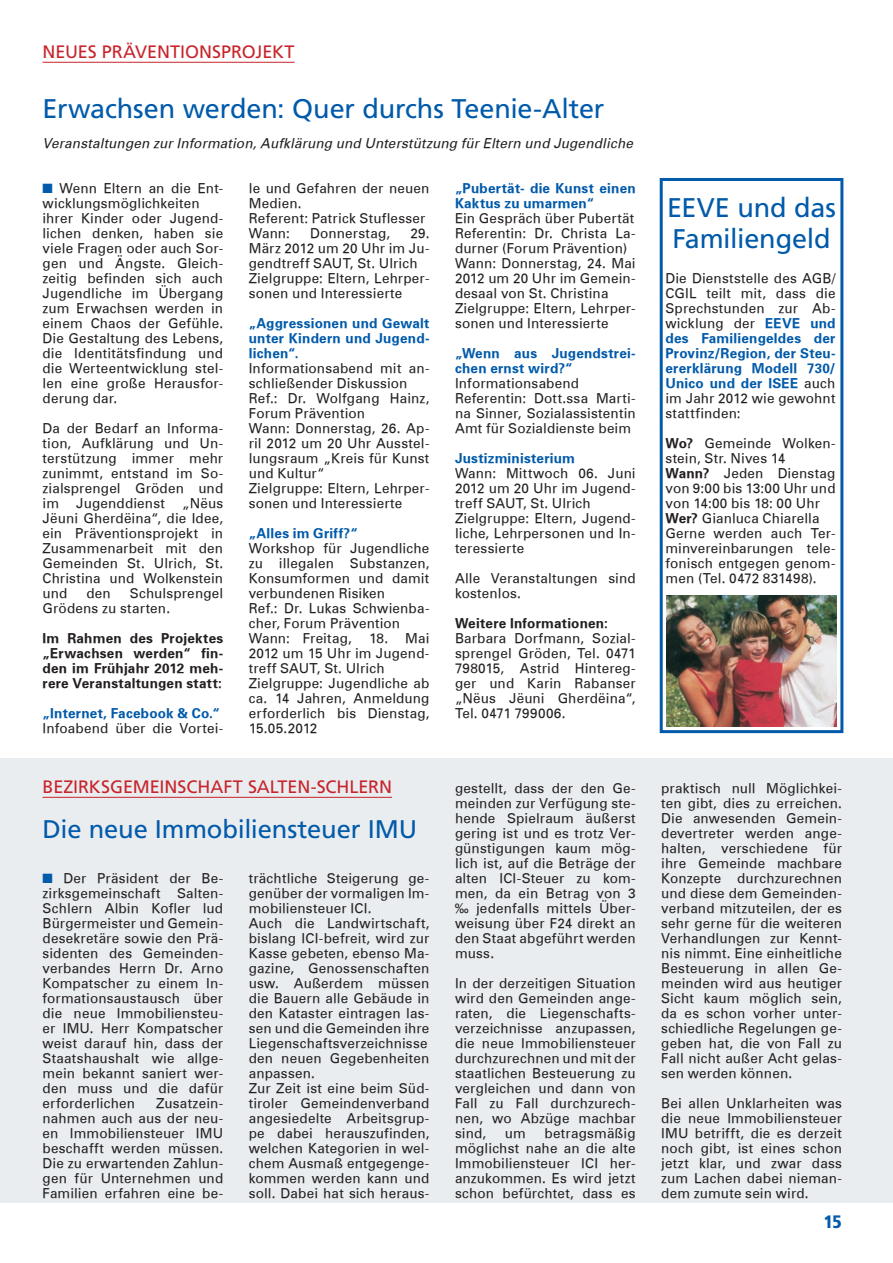
<style>
.page{position:relative;width:893px;height:1263px;background:#fff}
.page>*{position:absolute;margin:0;border:0;box-sizing:border-box;transform-origin:0 0}
.Titel_24{font:27px "Frutiger";letter-spacing:-.005em;color:#015aaa}
.Titel_18{font:27px/30px "Frutiger";letter-spacing:-.01em;color:#015aaa}
.Titel_24-2{font:25.5px "Frutiger";letter-spacing:-.005em;color:#015aaa}
.Occhiello{font:18px "Frutiger";letter-spacing:-.005em;color:#c8242b}
.t1{font:900 condensed 18px "Frutiger";color:#015aaa}
.Text_deutsch{font:13.5px/15px "Univers LAD";letter-spacing:.01em;color:#231f20;text-align:justify}
.Text_deutsch-2{font:13.5px/15px "Univers LAD Bold";letter-spacing:.015em;color:#015aaa}
.Text_deutsch-3{font:13.5px/15px "Univers LAD Bold";letter-spacing:.015em;color:#231f20;text-align:justify}
.Text_deutsch-4{font:13.5px "Univers LAD Oblique";letter-spacing:.01em;color:#231f20}
.s1{color:#015aaa}
.s2{font-family:"Univers LAD Bold";color:#015aaa}
.s3{font-family:"Univers LAD Bold"}
</style>
<div class="page">
<div style="left:660px;top:178px;width:183px;height:555px;border:3px solid #015aaa"></div>
<img style="left:667px;top:596px;width:170px;height:130px">
<div style="left:0;top:759px;width:893px;height:444px;background:#e9edf0"></div>
<hr style="left:43px;top:62px;width:252px;height:1px;background:#c8242b">
<hr style="left:43px;top:797px;width:349px;height:1px;background:#c8242b">
<p class="Occhiello" style="left:43px;top:41px;width:254px">NEUES PRÄVENTIONSPROJEKT</p>
<p class="Titel_24" style="left:43px;top:92px;width:563px">Erwachsen werden: Quer durchs Teenie-Alter</p>
<p class="Text_deutsch-4" style="left:43px;top:135px;width:592px">Veranstaltungen zur Information, Aufklärung und Unterstützung für Eltern und Jugendliche</p>
<p class="Text_deutsch" style="left:249px;top:180px;width:182px">le und Gefahren der neuen<br>Medien.</p>
<p class="Text_deutsch" style="left:249px;top:210px;width:178px">Referent: Patrick Stuflesser</p>
<p class="Text_deutsch" style="left:249px;top:225px;width:43px">Wann:</p>
<p class="Text_deutsch" style="left:310px;top:225px;width:82px">Donnerstag,</p>
<p class="Text_deutsch-2" style="left:455px;top:180px;width:182px">„Pubertät- die Kunst einen<br>Kaktus zu umarmen“</p>
<p class="Text_deutsch" style="left:455px;top:210px;width:181px">Ein Gespräch über Pubertät</p>
<p class="Text_deutsch" style="left:455px;top:225px;width:182px">Referentin: Dr. Christa La&shy;durner (Forum Prävention)</p>
<p class="Text_deutsch" style="left:455px;top:255px;width:182px">Wann: Donnerstag, 24. Mai 2012 um 20 Uhr im Gemein&shy;desaal von St. Christina</p>
<p class="Text_deutsch" style="left:455px;top:300px;width:182px">Zielgruppe: Eltern, Lehrper&shy;sonen und Interessierte</p>
<p class="Text_deutsch-2" style="left:455px;top:345px;width:182px">„Wenn aus Jugendstrei&shy;chen ernst wird?“</p>
<p class="Text_deutsch" style="left:455px;top:375px;width:126px">Informationsabend</p>
<p class="Text_deutsch" style="left:455px;top:390px;width:182px">Referentin: Dott.ssa Marti&shy;na Sinner, Sozialassistentin Amt für Sozialdienste beim</p>
<p class="Text_deutsch-2" style="left:455px;top:450px;width:122px">Justizministerium</p>
<p class="Text_deutsch" style="left:455px;top:465px;width:182px">Wann: Mittwoch 06. Juni 2012 um 20 Uhr im Jugend&shy;treff SAUT, St. Ulrich</p>
<p class="Text_deutsch" style="left:455px;top:510px;width:182px">Zielgruppe: Eltern, Jugend&shy;liche, Lehrpersonen und In&shy;teressierte</p>
<p class="Text_deutsch" style="left:455px;top:570px;width:182px">Alle Veranstaltungen sind kostenlos.</p>
<p class="Text_deutsch-3" style="left:455px;top:615px;width:154px">Weitere Informationen:</p>
<p class="Text_deutsch" style="left:455px;top:630px;width:182px">Barbara Dorfmann, Sozial&shy;sprengel Gröden, Tel. 0471<br>798015, Astrid Hintereg&shy;ger und Karin Rabanser „Nëus Jëuni Gherdëina“, Tel. 0471 799006.</p>
<p class="Text_deutsch" style="left:43px;top:180px;width:182px;text-align:left"><span class="s1">■</span> Wenn Eltern an die Ent&shy;wicklungsmöglichkeiten ihrer Kinder oder Jugend&shy;lichen denken, haben sie viele Fragen oder auch Sor&shy;gen und Ängste. Gleich&shy;zeitig befinden sich auch<br>Jugendliche im Übergang zum Erwachsen werden in einem Chaos der Gefühle.<br>Die Gestaltung des Lebens, die Identitätsfindung und die Werteentwicklung stel&shy;len eine große Herausfor&shy;derung dar.</p>
<p class="Text_deutsch" style="left:43px;top:420px;width:182px">Da der Bedarf an Informa&shy;tion, Aufklärung und Un&shy;terstützung immer mehr zunimmt, entstand im So&shy;zialsprengel Gröden und im</p>
<p class="Text_deutsch" style="left:249px;top:225px;width:182px;text-indent:162px">29.<br>März 2012 um 20 Uhr im Ju&shy;gendtreff SAUT, St. Ulrich</p>
<p class="Text_deutsch" style="left:249px;top:270px;width:182px">Zielgruppe: Eltern, Lehrper&shy;sonen und Interessierte</p>
<p class="Text_deutsch-2" style="left:249px;top:315px;width:182px;text-align:justify">„Aggressionen und Gewalt unter Kindern und Jugend&shy;lichen“.</p>
<p class="Text_deutsch" style="left:249px;top:360px;width:182px">Informationsabend mit an&shy;schließender Diskussion</p>
<p class="Text_deutsch" style="left:249px;top:390px;width:182px">Ref.: Dr. Wolfgang Hainz,<br>Forum Prävention</p>
<p class="Text_deutsch" style="left:249px;top:420px;width:182px">Wann: Donnerstag, 26. Ap&shy;ril 2012 um 20 Uhr Ausstel&shy;lungsraum „Kreis für Kunst und Kultur“</p>
<p class="Text_deutsch" style="left:249px;top:480px;width:182px">Zielgruppe: Eltern, Lehrper&shy;sonen und Interessierte</p>
<p class="Text_deutsch-2" style="left:249px;top:525px;width:111px">„Alles im Griff?“</p>
<p class="Text_deutsch" style="left:249px;top:540px;width:182px">Workshop für Jugendliche zu illegalen Substanzen, Konsumformen und damit verbundenen Risiken</p>
<p class="Text_deutsch" style="left:249px;top:600px;width:182px">Ref.: Dr. Lukas Schwienba&shy;cher, Forum Prävention</p>
<p class="Text_deutsch" style="left:249px;top:630px;width:105px">Wann: Freitag,</p>
<p class="Text_deutsch" style="left:43px;top:495px;width:182px;text-indent:140px">„Nëus Jëuni Gherdëina“, die Idee, ein Präventionsprojekt in Zusammenarbeit mit den Gemeinden St. Ulrich, St.<br>Christina und Wolkenstein und</p>
<p class="Text_deutsch" style="left:76px;top:495px;width:90px">Jugenddienst</p>
<p class="Text_deutsch" style="left:43px;top:585px;width:182px;text-indent:87px">Schulsprengel<br>Grödens zu starten.</p>
<p class="Text_deutsch-3" style="left:43px;top:630px;width:182px">Im Rahmen des Projektes „Erwachsen werden“ fin&shy;den im Frühjahr 2012 meh&shy;rere Veranstaltungen statt:</p>
<p class="Text_deutsch-2" style="left:43px;top:705px;width:179px">„Internet, Facebook &amp; Co.“</p>
<p class="Text_deutsch" style="left:43px;top:720px;width:182px">Infoabend über die Vortei-</p>
<p class="Text_deutsch" style="left:86px;top:585px;width:26px">den</p>
<p class="Text_deutsch" style="left:249px;top:630px;width:182px;text-indent:120px">18. Mai 2012 um 15 Uhr im Jugend&shy;treff SAUT, St. Ulrich</p>
<p class="Text_deutsch" style="left:249px;top:675px;width:182px">Zielgruppe: Jugendliche ab ca. 14 Jahren, Anmeldung erforderlich bis Dienstag, 15.05.2012</p>
<p class="Occhiello" style="left:43px;top:776px;width:351px">BEZIRKSGEMEINSCHAFT SALTEN-SCHLERN</p>
<p class="Titel_24-2" style="left:43px;top:814px;width:376px">Die neue Immobiliensteuer IMU</p>
<p class="Text_deutsch" style="left:43px;top:870px;width:182px"><span class="s1">■</span> Der Präsident der Be&shy;zirksgemeinschaft Salten-Schlern Albin Kofler lud Bürgermeister und Gemein&shy;desekretäre sowie den Prä&shy;sidenten des Gemeinden&shy;verbandes Herrn Dr. Arno Kompatscher zu einem In&shy;formationsaustausch über die neue Immobiliensteu&shy;er IMU. Herr Kompatscher weist darauf hin, dass der Staatshaushalt wie allge&shy;mein bekannt saniert wer&shy;den muss und die dafür erforderlichen</p>
<p class="Text_deutsch" style="left:43px;top:1095px;width:182px;text-indent:114px">Zusatzein&shy;nahmen auch aus der neu&shy;en Immobiliensteuer IMU beschafft werden müssen.<br>Die zu erwartenden Zahlun&shy;gen für Unternehmen und Familien erfahren eine be-</p>
<p class="Text_deutsch" style="left:249px;top:870px;width:182px">trächtliche Steigerung ge&shy;genüber der vormaligen Im&shy;mobiliensteuer ICI.</p>
<p class="Text_deutsch" style="left:249px;top:915px;width:182px;text-align:left">Auch die Landwirtschaft, bislang ICI-befreit, wird zur<br>Kasse gebeten, ebenso Ma&shy;gazine, Genossenschaften usw. Außerdem müssen die Bauern alle Gebäude in den Kataster eintragen las&shy;sen und die Gemeinden ihre<br>Liegenschaftsverzeichnisse den neuen Gegebenheiten anpassen.</p>
<p class="Text_deutsch" style="left:249px;top:1080px;width:182px">Zur Zeit ist eine beim Süd&shy;tiroler Gemeindenverband angesiedelte Arbeitsgrup&shy;pe dabei herauszufinden, welchen Kategorien in wel&shy;chem Ausmaß entgegenge&shy;kommen werden kann und soll. Dabei hat sich heraus-</p>
<p class="Text_deutsch" style="left:455px;top:780px;width:182px">gestellt, dass der den Ge&shy;meinden zur Verfügung ste&shy;hende Spielraum äußerst gering ist und es trotz Ver&shy;günstigungen kaum mög&shy;lich ist, auf die Beträge der alten ICI-Steuer zu kom&shy;men, da ein Betrag von 3 ‰ jedenfalls mittels Über&shy;weisung über F24 direkt an den Staat abgeführt werden muss.</p>
<p class="Text_deutsch" style="left:455px;top:975px;width:182px">In der derzeitigen Situation wird den Gemeinden ange&shy;raten, die Liegenschafts&shy;verzeichnisse anzupassen, die neue Immobiliensteuer durchzurechnen und mit der staatlichen Besteuerung zu vergleichen und dann von Fall zu Fall durchzurech&shy;nen, wo Abzüge machbar sind,</p>
<p class="Text_deutsch" style="left:455px;top:1125px;width:182px;text-indent:90px">betragsmäßig möglichst nahe an die alte Immobiliensteuer ICI her&shy;anzukommen. Es wird jetzt schon befürchtet, dass es</p>
<p class="Text_deutsch" style="left:505px;top:1125px;width:23px">um</p>
<p class="Titel_18" style="left:667px;top:193px;width:170px">EEVE und das<br>Familiengeld</p>
<p class="Text_deutsch" style="left:665px;top:270px;width:172px">Die Dienststelle des AGB/ CGIL teilt mit, dass die Sprechstunden zur Ab&shy;wicklung der <span class="s2">EEVE und des Familiengeldes der Provinz/Region, der Steu&shy;ererklärung Modell 730/ Unico und der ISEE</span> auch im Jahr 2012 wie gewohnt stattfinden:</p>
<p class="Text_deutsch" style="left:665px;top:435px;width:172px"><span class="s3">Wo?</span> Gemeinde Wolken&shy;stein, Str. Nives 14</p>
<p class="Text_deutsch" style="left:665px;top:465px;width:172px"><span class="s3">Wann?</span> Jeden Dienstag von 9:00 bis 13:00 Uhr und von 14:00 bis 18: 00 Uhr</p>
<p class="Text_deutsch" style="left:665px;top:510px;width:156px"><span class="s3">Wer?</span> Gianluca Chiarella</p>
<p class="Text_deutsch" style="left:665px;top:525px;width:172px">Gerne werden auch Ter&shy;minvereinbarungen tele&shy;fonisch entgegen genom&shy;men (Tel. 0472 831498).</p>
<p class="Text_deutsch" style="left:661px;top:780px;width:182px">praktisch null Möglichkei&shy;ten gibt, dies zu erreichen.<br>Die anwesenden Gemein&shy;devertreter werden ange&shy;halten, verschiedene für ihre Gemeinde machbare Konzepte durchzurechnen und diese dem Gemeinden&shy;verband mitzuteilen, der es sehr gerne für die weiteren Verhandlungen zur Kennt&shy;nis nimmt. Eine einheitliche Besteuerung in allen Ge&shy;meinden wird aus heutiger Sicht kaum möglich sein, da es schon vorher unter&shy;schiedliche Regelungen ge&shy;geben hat, die von Fall zu Fall nicht außer Acht gelas&shy;sen werden können.</p>
<p class="Text_deutsch" style="left:661px;top:1095px;width:182px">Bei allen Unklarheiten was die neue Immobiliensteuer IMU betrifft, die es derzeit noch gibt, ist eines schon jetzt klar, und zwar dass zum Lachen dabei nieman&shy;dem zumute sein wird.</p>
<h3 class="t1" style="left:824px;top:1210px;width:20px">15</h3>
</div>
